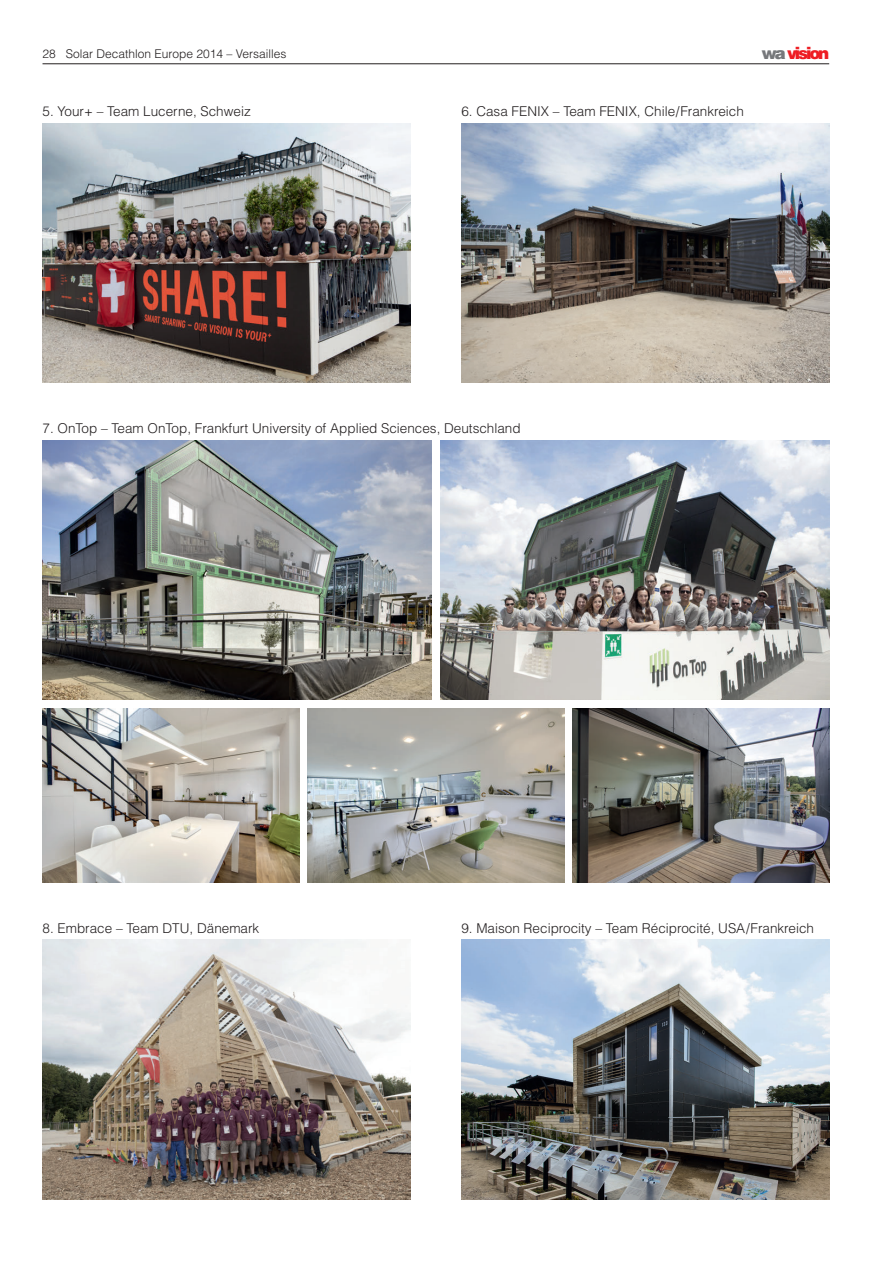
<style>
.page{position:relative;width:893px;height:1263px;background:#fff}
.page>*{position:absolute;margin:0;border:0;box-sizing:border-box;transform-origin:0 0}
.t1{font:900 16.5px "Helvetica";letter-spacing:-.135em;color:#ee1d23}
.t2{font:300 13.5px "Helvetica";color:#231f20}
.t3{font:300 12px "Helvetica";color:#231f20}
.s1{color:#76787b}
</style>
<div class="page">
<hr style="left:43px;top:64px;width:786px;height:1px;background:#231f20">
<img style="left:43px;top:123px;width:367px;height:260px">
<img style="left:43px;top:440px;width:389px;height:259px">
<img style="left:43px;top:708px;width:256px;height:174px">
<img style="left:43px;top:940px;width:367px;height:259px">
<img style="left:461px;top:940px;width:368px;height:259px">
<img style="left:308px;top:708px;width:256px;height:174px">
<img style="left:573px;top:708px;width:256px;height:174px">
<img style="left:440px;top:440px;width:389px;height:259px">
<img style="left:461px;top:123px;width:368px;height:260px">
<p class="t3" style="left:43px;top:46px;width:245px">28 Solar Decathlon Europe 2014 – Versailles</p>
<p class="t1" style="left:762px;top:43px;width:69px"><span class="s1">wa</span> vision</p>
<p class="t2" style="left:43px;top:103px;width:210px">5. Your+ – Team Lucerne, Schweiz</p>
<p class="t2" style="left:461px;top:103px;width:284px">6. Casa FENIX – Team FENIX, Chile/Frankreich</p>
<p class="t2" style="left:43px;top:420px;width:480px">7. OnTop – Team OnTop, Frankfurt University of Applied Sciences, Deutschland</p>
<p class="t2" style="left:43px;top:920px;width:218px">8. Embrace – Team DTU, Dänemark</p>
<p class="t2" style="left:461px;top:920px;width:354px">9. Maison Reciprocity – Team Réciprocité, USA/Frankreich</p>
</div>
